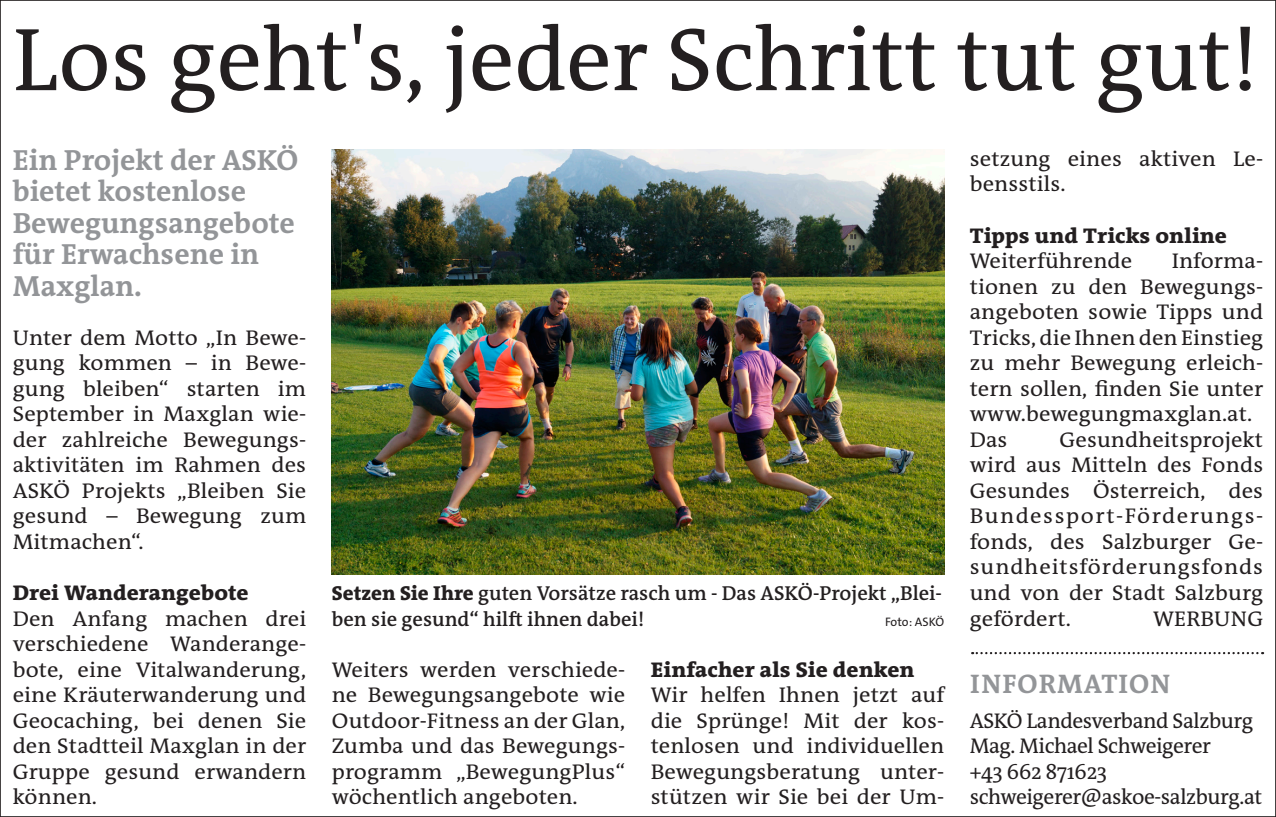
<style>
.page{position:relative;width:1276px;height:817px;background:#fff}
.page>*{position:absolute;margin:0;border:0;box-sizing:border-box;transform-origin:0 0}
.t1{font:90px "The RM Antiqua";letter-spacing:-.005em;color:#231f20}
.t2{font:700 29.25px/31.5px "The RM Antiqua";color:#939598}
.t3{font:700 27px "The RM Antiqua";letter-spacing:.04em;color:#939598}
.t4{font:21.38px/25.4px "The RM Antiqua";letter-spacing:.005em;color:#231f20;text-align:justify;scale:1.05 1}
.t5{font:21.38px/25.4px "The RM Antiqua";letter-spacing:-.02em;color:#231f20}
.t6{font:800 21.38px "The RM Antiqua";letter-spacing:.005em;color:#231f20;scale:1.05 1}
.t7{font:600 20.25px/25.4px "The RM Antiqua";color:#231f20}
.t8{font:12.38px "The Sans Os F";letter-spacing:-.005em;color:#231f20}
.s1{font-weight:800}
</style>
<div class="page">
<img style="left:332px;top:150px;width:612px;height:424px">
<svg style="left:972px;top:652px;width:291px;height:2px"></svg>
<h1 class="t1" style="left:13px;top:2px;width:1247px">Los geht's, jeder Schritt tut gut!</h1>
<h2 class="t2" style="left:13px;top:144px;width:287px">Ein Projekt der ASKÖ bietet kostenlose<br>Bewegungsangebote für Erwachsene in<br>Maxglan.</h2>
<p class="t4" style="left:969px;top:146px;width:281px">setzung eines aktiven Le&shy;bensstils.</p>
<p class="t6" style="left:969px;top:221px;width:246px">Tipps und Tricks online</p>
<p class="t4" style="left:969px;top:248px;width:156px">Weiterführende</p>
<p class="t4" style="left:969px;top:248px;width:281px;text-align:left;text-indent:202px">Informa&shy;tionen zu den Bewegungs&shy;angeboten sowie Tipps und<br>Tricks, die Ihnen den Einstieg zu mehr Bewegung erleich&shy;tern sollen, finden Sie unter www.bewegungmaxglan.at.<br>Das</p>
<p class="t4" style="left:13px;top:325px;width:281px">Unter dem Motto „In Bewe&shy;gung kommen – in Bewe&shy;gung bleiben“ starten im September in Maxglan wie&shy;der zahlreiche Bewegungs&shy;aktivitäten im Rahmen des ASKÖ Projekts „Bleiben Sie gesund – Bewegung zum Mitmachen“.</p>
<p class="t6" style="left:13px;top:579px;width:226px">Drei Wanderangebote</p>
<p class="t4" style="left:13px;top:605px;width:281px">Den Anfang machen drei verschiedene Wanderange&shy;bote, eine Vitalwanderung, eine Kräuterwanderung und Geocaching, bei denen Sie den Stadtteil Maxglan in der Gruppe gesund erwandern können.</p>
<p class="t4" style="left:969px;top:427px;width:281px;text-indent:90px">Gesundheitsprojekt wird aus Mitteln des Fonds Gesundes Österreich, des Bundessport-Förderungs&shy;fonds, des Salzburger Ge&shy;sundheitsförderungsfonds und von der Stadt Salzburg gefördert.</p>
<p class="t7" style="left:332px;top:580px;width:612px"><span class="s1">Setzen Sie Ihre</span> guten Vorsätze rasch um - Das ASKÖ-Projekt „Blei&shy;ben sie gesund“ hilft ihnen dabei!</p>
<p class="t4" style="left:1153px;top:605px;width:106px">WERBUNG</p>
<p class="t8" style="left:885px;top:613px;width:61px">Foto: ASKÖ</p>
<p class="t4" style="left:332px;top:656px;width:281px">Weiters werden verschiede&shy;ne Bewegungsangebote wie Outdoor-Fitness an der Glan, Zumba und das Bewegungs&shy;programm „BewegungPlus“ wöchentlich angeboten.</p>
<p class="t6" style="left:651px;top:655px;width:253px">Einfacher als Sie denken</p>
<p class="t3" style="left:970px;top:666px;width:201px">INFORMATION</p>
<p class="t5" style="left:969px;top:707px;width:294px">ASKÖ Landesverband Salzburg<br>Mag. Michael Schweigerer<br>+43 662 871623 schweigerer@askoe-salzburg.at</p>
<p class="t4" style="left:651px;top:682px;width:281px">Wir helfen Ihnen jetzt auf die Sprünge! Mit der kos&shy;tenlosen und individuellen Bewegungsberatung unter&shy;stützen wir Sie bei der Um-</p>
</div>
